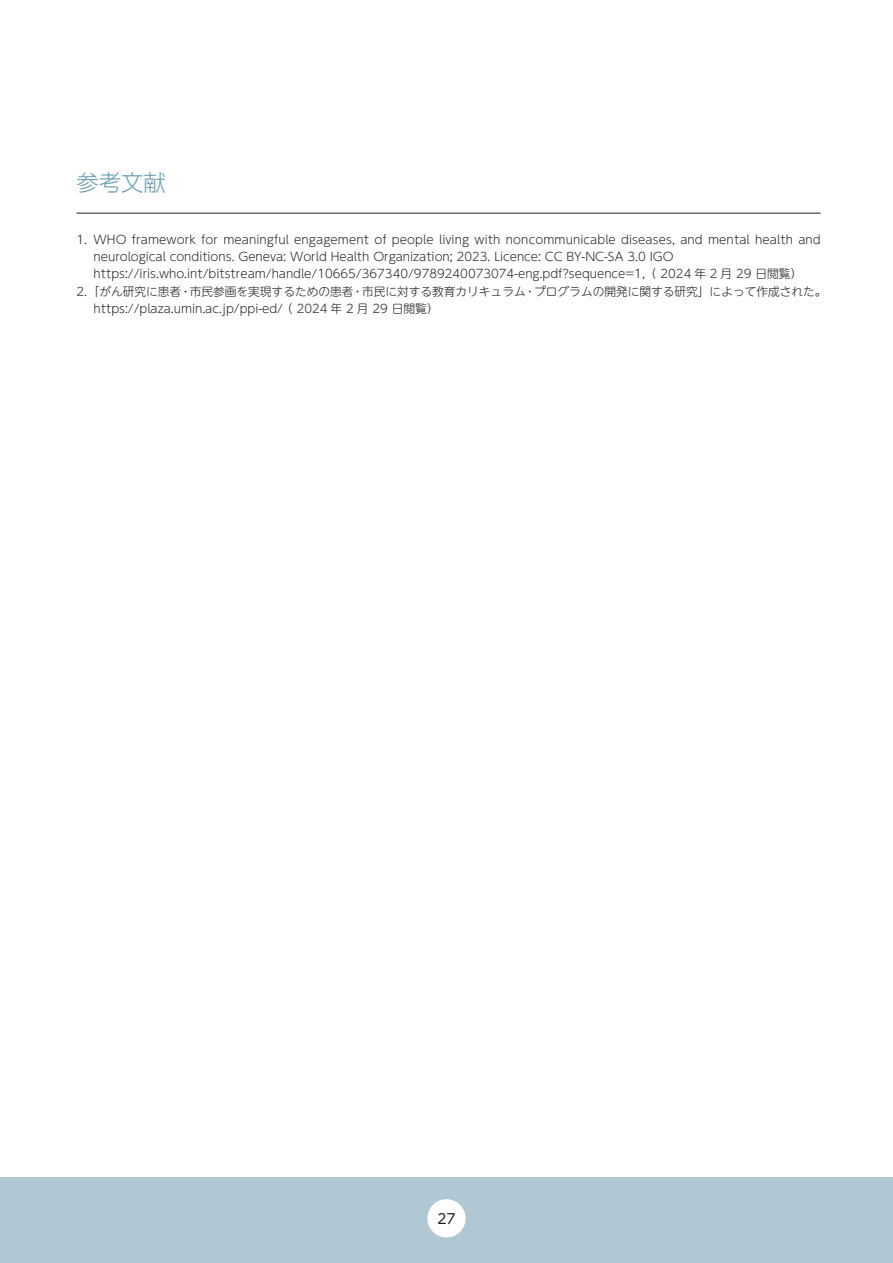
<style>
.page{position:relative;width:893px;height:1263px;background:#fff}
.page>*{position:absolute;margin:0;border:0;box-sizing:border-box;transform-origin:0 0}
.t1{font:300 22.35px "UD Shin M Go Pro";color:#6aa0b4}
.t2{font:13.8px "UD Shin M Go Pro";color:#231f20}
.t3{font:300 11.7px "UD Shin M Go Pro";color:#231f20}
</style>
<div class="page">
<div style="left:0;top:1177px;width:893px;height:86px;background:#b0c8d4"></div>
<div style="left:427px;top:1199px;width:39px;height:38px;background:#fff;border-radius:50%"></div>
<hr style="left:77px;top:213px;width:744px;height:1px;background:#231f20">
<h1 class="t1" style="left:77px;top:165px;width:91px">参考文献</h1>
<p class="t3" style="left:77px;top:231px;width:746px">1. WHO framework for meaningful engagement of people living with noncommunicable diseases, and mental health and</p>
<p class="t3" style="left:94px;top:248px;width:582px">neurological conditions. Geneva: World Health Organization; 2023. Licence: CC BY-NC-SA 3.0 IGO</p>
<p class="t3" style="left:94px;top:265px;width:710px">https://iris.who.int/bitstream/handle/10665/367340/9789240073074-eng.pdf?sequence=1,（ 2024 年 2 月 29 日閲覧）</p>
<p class="t3" style="left:77px;top:282px;width:751px">2.「がん研究に患者・市民参画を実現するための患者・市民に対する教育カリキュラム・プログラムの開発に関する研究」によって作成された。</p>
<p class="t3" style="left:94px;top:299px;width:346px">https://plaza.umin.ac.jp/ppi-ed/（ 2024 年 2 月 29 日閲覧）</p>
<p class="t2" style="left:437px;top:1208px;width:20px">27</p>
</div>
